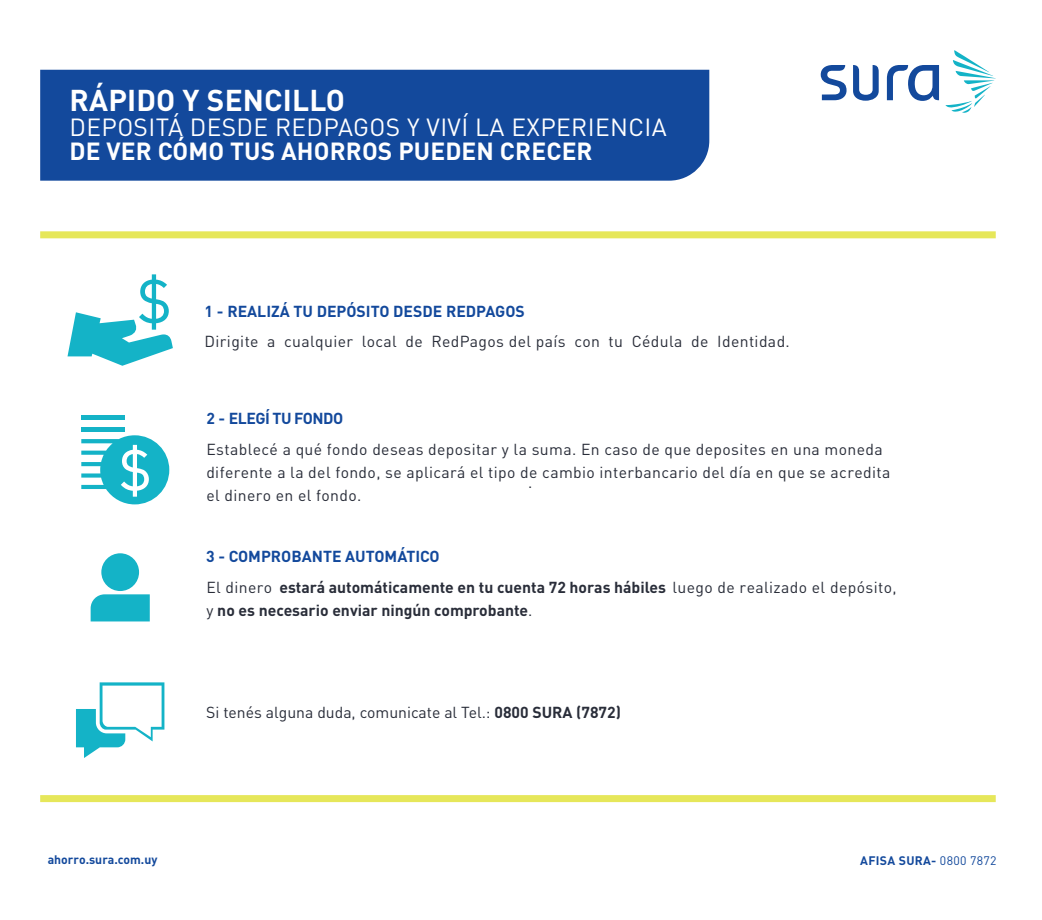
<style>
.page{position:relative;width:1042px;height:920px;background:#fff}
.page>*{position:absolute;margin:0;border:0;box-sizing:border-box;transform-origin:0 0}
.t1{font:700 29.75px "DIN Pro";letter-spacing:.005em;color:#fff}
.t2{font:24.5px "DIN Pro";letter-spacing:.015em;color:#fff}
.t3{font:700 24.5px "DIN Pro";letter-spacing:.005em;color:#fff}
.t4{font:15.75px/22.8px "DIN Pro";letter-spacing:.025em;color:#292d39}
.t5{font:700 15.75px/22.8px "DIN Pro";color:#292d39}
.t6{font:700 15.75px "DIN Pro";color:#13499c}
.t7{font:15.75px "DIN Pro";color:#292d39}
.t8{font:700 15.75px "DIN Pro";letter-spacing:-.03em;color:#13499c}
.t9{font:700 12.25px "DIN Pro";color:#13499c}
.t10{font:700 12.25px "DIN Pro";letter-spacing:.025em;color:#13499c}
.s1{font-weight:400}
.s2{font-weight:700}
</style>
<div class="page">
<div style="left:40px;top:70px;width:669px;height:111px;background:#13499c"></div>
<svg style="left:945px;top:50px;width:50px;height:63px"></svg>
<svg style="left:821px;top:65px;width:118px;height:36px"></svg>
<svg style="left:68px;top:274px;width:105px;height:92px"></svg>
<svg style="left:91px;top:553px;width:59px;height:68px"></svg>
<svg style="left:76px;top:682px;width:88px;height:76px"></svg>
<div style="left:40px;top:795px;width:955px;height:7px;background:#e6e75a"></div>
<div style="left:40px;top:231px;width:955px;height:7px;background:#e6e75a"></div>
<div style="left:81px;top:415px;width:44px;height:5px;background:#14b3c7"></div>
<hr style="left:81px;top:427px;width:44px;height:4px;background:#14b3c7">
<svg style="left:81px;top:435px;width:88px;height:69px"></svg>
<h1 class="t1" style="left:70px;top:80px;width:277px">RÁPIDO Y SENCILLO</h1>
<h2 class="t2" style="left:70px;top:110px;width:599px">DEPOSITÁ DESDE REDPAGOS Y VIVÍ LA EXPERIENCIA</h2>
<h2 class="t3" style="left:70px;top:135px;width:525px">DE VER CÓMO TUS AHORROS PUEDEN CRECER</h2>
<p class="t6" style="left:205px;top:300px;width:322px">1 - REALIZÁ TU DEPÓSITO DESDE REDPAGOS</p>
<p class="t4" style="left:205px;top:329px;width:587px">Dirigite a cualquier local de RedPagos del país con tu Cédula de Identidad.</p>
<p class="t8" style="left:206px;top:407px;width:138px">2 - ELEGÍ TU FONDO</p>
<p class="t4" style="left:206px;top:437px;width:685px">Establecé a qué fondo deseas depositar y la suma. En caso de que deposites en una moneda diferente a la del fondo, se aplicará el tipo de cambio interbancario del día en que se acredita el dinero en el fondo.</p>
<p class="t4" style="left:528px;top:470px;width:6px">.</p>
<p class="t6" style="left:206px;top:545px;width:235px">3 - COMPROBANTE AUTOMÁTICO</p>
<p class="t5" style="left:206px;top:575px;width:692px"><span class="s1">El dinero</span> estará automáticamente en tu cuenta 72 horas hábiles <span class="s1">luego de realizado el depósito, y</span> no es necesario enviar ningún comprobante<span class="s1">.</span></p>
<p class="t7" style="left:206px;top:701px;width:416px">Si tenés alguna duda, comunicate al Tel.: <span class="s2">0800 SURA (7872)</span></p>
<p class="t9" style="left:48px;top:851px;width:111px">ahorro.sura.com.uy</p>
<p class="t10" style="left:860px;top:852px;width:138px">AFISA SURA- <span class="s1">0800 7872</span></p>
</div>
